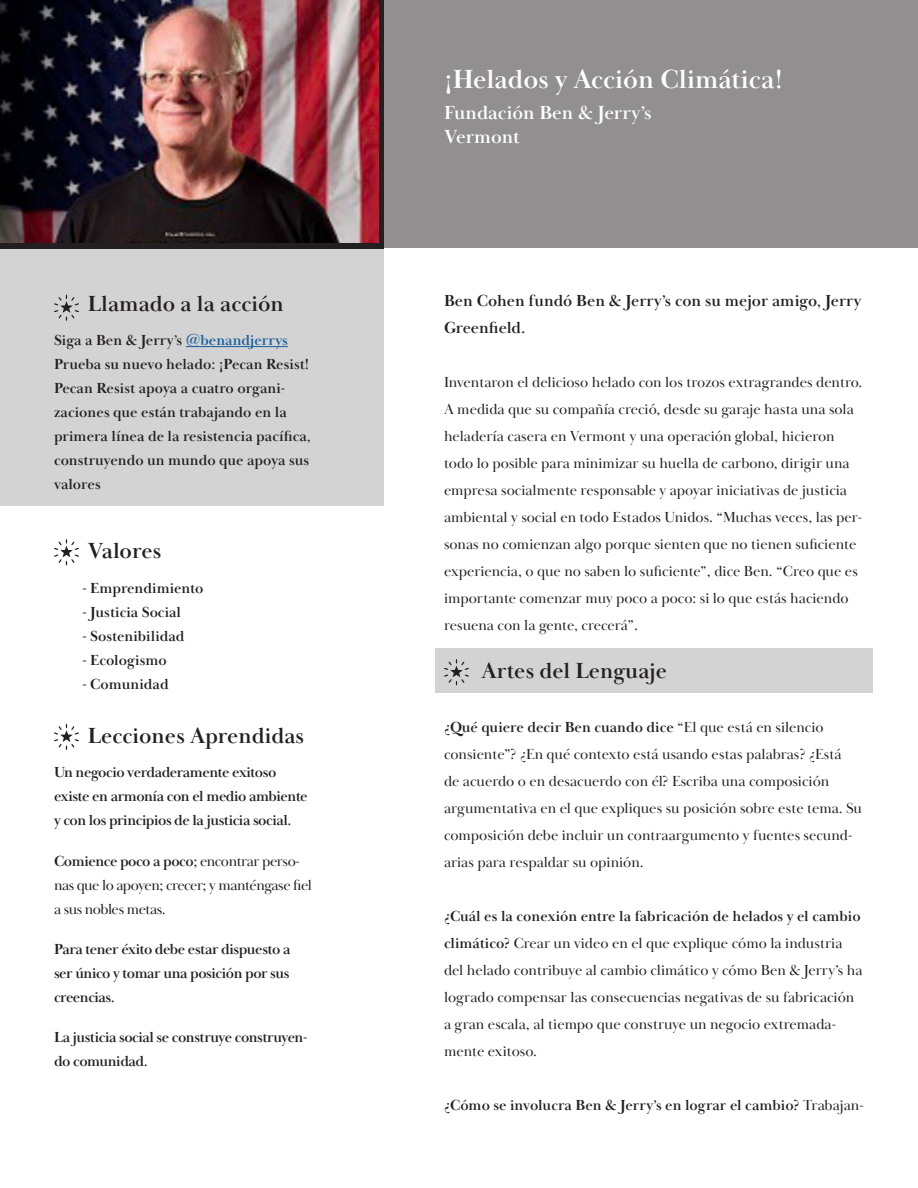
<style>
.page{position:relative;width:918px;height:1188px;background:#fff}
.page>*{position:absolute;margin:0;border:0;box-sizing:border-box;transform-origin:0 0}
.Lesson_Plan_Title{font:700 27px "Baskerville Display PT";color:#fff}
.Section_Title{font:700 22.5px "Baskerville Display PT";color:#231f20}
.Lesson_Plan_Descript{font:700 19.5px "Baskerville Display PT";color:#fff}
.t1{font:700 16.5px/27px "Baskerville Display PT";color:#231f20}
.Body_Copy{font:15px/27px "Baskerville Display PT";color:#231f20}
.CTA_Body{font:700 15px/24px "Baskerville Display PT";color:#231f20}
.Body_Copy-2{font:700 15px/24px "Baskerville Display PT";letter-spacing:-.03em;color:#231f20}
.Body_Copy-3{font:15px/24px "Baskerville Display PT";letter-spacing:-.03em;color:#231f20}
.Values_Body{font:700 15px "Baskerville Display PT";color:#231f20}
.s1{color:#175d9e}
.s2{font-weight:700}
.s3{font-weight:400}
</style>
<div class="page">
<div style="left:435px;top:648px;width:438px;height:45px;background:#d3d3d3"></div>
<div style="left:0;top:248px;width:384px;height:257px;background:#d3d3d3"></div>
<div style="left:0;top:0;width:918px;height:248px;background:#918f8f"></div>
<hr style="left:186px;top:346px;width:102px;height:1px;background:#175d9e">
<svg style="left:444px;top:659px;width:25px;height:26px"></svg>
<svg style="left:54px;top:295px;width:25px;height:26px"></svg>
<svg style="left:54px;top:539px;width:25px;height:26px"></svg>
<svg style="left:54px;top:724px;width:25px;height:26px"></svg>
<svg style="left:0;top:0;width:384px;height:248px;background:#2d1e20"></svg>
<img style="left:0;top:0;width:378px;height:242px">
<p class="Section_Title" style="left:88px;top:290px;width:198px">Llamado a la acción</p>
<p class="CTA_Body" style="left:54px;top:329px;width:235px">Siga a Ben &amp; Jerry’s <span class="s1">@benandjerrys</span></p>
<p class="CTA_Body" style="left:54px;top:353px;width:259px">Prueba su nuevo helado: ¡Pecan Resist!<br>Pecan Resist apoya a cuatro organi&shy;zaciones que están trabajando en la primera línea de la resistencia pacífica, construyendo un mundo que apoya sus valores</p>
<p class="Section_Title" style="left:88px;top:537px;width:75px">Valores</p>
<p class="Values_Body" style="left:82px;top:579px;width:123px">- Emprendimiento</p>
<p class="Values_Body" style="left:82px;top:603px;width:100px">- Justicia Social</p>
<p class="Values_Body" style="left:82px;top:627px;width:104px">- Sostenibilidad</p>
<p class="Values_Body" style="left:82px;top:651px;width:86px">- Ecologismo</p>
<p class="Values_Body" style="left:82px;top:675px;width:88px">- Comunidad</p>
<p class="Section_Title" style="left:88px;top:722px;width:218px">Lecciones Aprendidas</p>
<p class="Body_Copy-2" style="left:54px;top:761px;width:255px">Un negocio verdaderamente exitoso existe en armonía con el medio ambiente y con los principios de la justicia social.</p>
<p class="Body_Copy-3" style="left:54px;top:849px;width:260px"><span class="s2">Comience poco a poco;</span> encontrar perso&shy;nas que lo apoyen; crecer; y manténgase fiel a sus nobles metas.</p>
<p class="Body_Copy-2" style="left:54px;top:937px;width:238px;text-align:justify">Para tener éxito debe estar dispuesto a ser único y tomar una posición por sus creencias.</p>
<p class="Body_Copy-2" style="left:54px;top:1025px;width:255px">La justicia social se construye construyen&shy;do comunidad.</p>
<p class="Lesson_Plan_Title" style="left:444px;top:63px;width:341px">¡Helados y Acción Climática!</p>
<p class="Lesson_Plan_Descript" style="left:444px;top:101px;width:209px">Fundación Ben &amp; Jerry’s</p>
<p class="Lesson_Plan_Descript" style="left:444px;top:125px;width:77px">Vermont</p>
<p class="t1" style="left:444px;top:288px;width:419px">Ben Cohen fundó Ben &amp; Jerry’s con su mejor amigo, Jerry<br>Greenfield.</p>
<p class="Body_Copy" style="left:444px;top:369px;width:420px">Inventaron el delicioso helado con los trozos extragrandes dentro.<br>A medida que su compañía creció, desde su garaje hasta una sola heladería casera en Vermont y una operación global, hicieron todo lo posible para minimizar su huella de carbono, dirigir una empresa socialmente responsable y apoyar iniciativas de justicia ambiental y social en todo Estados Unidos. “Muchas veces, las per&shy;sonas no comienzan algo porque sienten que no tienen suficiente experiencia, o que no saben lo suficiente”, dice Ben. “Creo que es importante comenzar muy poco a poco: si lo que estás haciendo resuena con la gente, crecerá”.</p>
<p class="Section_Title" style="left:482px;top:658px;width:187px">Artes del Lenguaje</p>
<p class="Body_Copy" style="left:444px;top:714px;width:419px"><span class="s2">¿Qué quiere decir Ben cuando dice</span> “El que está en silencio consiente”? ¿En qué contexto está usando estas palabras? ¿Está<br>de acuerdo o en desacuerdo con él? Escriba una composición argumentativa en el que expliques su posición sobre este tema. Su composición debe incluir un contraargumento y fuentes secund&shy;arias para respaldar su opinión.</p>
<p class="Body_Copy" style="left:444px;top:903px;width:420px"><span class="s2">¿Cuál es la conexión entre la fabricación de helados y el cambio climático?</span> Crear un video en el que explique cómo la industria del helado contribuye al cambio climático y cómo Ben &amp; Jerry’s ha logrado compensar las consecuencias negativas de su fabricación a gran escala, al tiempo que construye un negocio extremada&shy;mente exitoso.</p>
<p class="CTA_Body" style="left:444px;top:1094px;width:421px">¿Cómo se involucra Ben &amp; Jerry’s en lograr el cambio? <span class="s3">Trabajan-</span></p>
</div>
